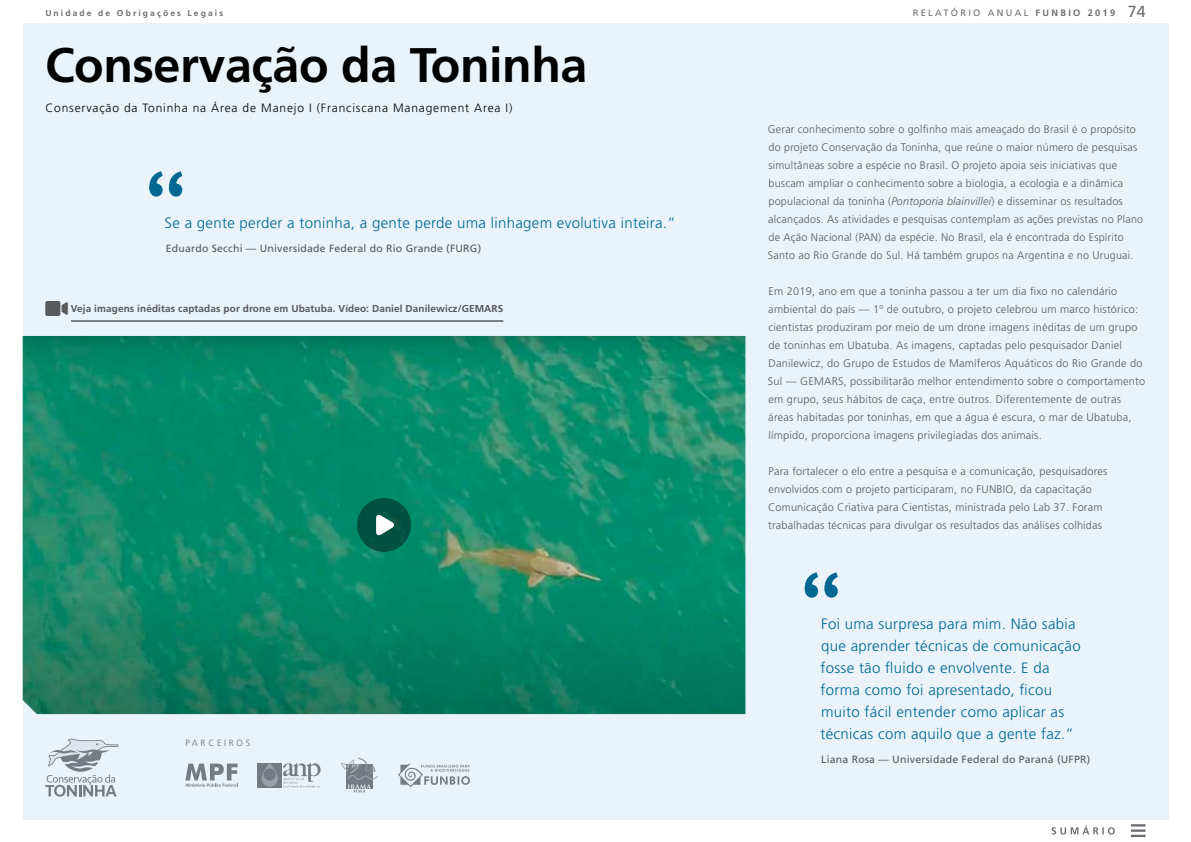
<style>
.page{position:relative;width:1191px;height:842px;background:#fff}
.page>*{position:absolute;margin:0;border:0;box-sizing:border-box;transform-origin:0 0}
.t1{font:100px "Unit Slab OT";color:#006892}
.t2{font:700 48.5px "Frutiger LT Std";letter-spacing:-.01em;color:#000}
.t3{font:300 15px/22px "Frutiger LT Std";letter-spacing:.02em;color:#006892}
.t4{font:300 12px "Frutiger LT Std";letter-spacing:.07em;color:#000}
.t5{font:300 11px/18px "Frutiger LT Std";letter-spacing:.02em;color:#58595b}
.t6{font:10.5px "Frutiger LT Std";letter-spacing:.02em;color:#58595b}
.t7{font:700 10px "Frutiger LT Std";letter-spacing:.01em;color:#58595b}
.t8{font:9.2px "Frutiger LT Std";letter-spacing:.25em;color:#6d6e71}
.t9{font:300 9px "Frutiger LT Std";letter-spacing:.3em;color:#6d6e71}
.t10{font:700 8.5px "Frutiger LT Std";letter-spacing:.25em;color:#6d6e71}
.s1{font-weight:700}
.s2{font-size:16px}
.s3{font-style:italic}
</style>
<div class="page">
<div style="left:23px;top:23px;width:1145px;height:796px;background:#eaf3fa"></div>
<svg style="left:45px;top:738px;width:74px;height:59px"></svg>
<svg style="left:185px;top:763px;width:53px;height:24px"></svg>
<svg style="left:340px;top:758px;width:38px;height:34px"></svg>
<svg style="left:398px;top:763px;width:72px;height:24px"></svg>
<div style="left:257px;top:763px;width:25px;height:24px;background:#757b82"></div>
<svg style="left:261px;top:763px;width:60px;height:24px"></svg>
<div style="left:264px;top:768px;width:12px;height:13px;background:#757b82;border-radius:50%"></div>
<img style="left:23px;top:336px;width:722px;height:378px">
<div style="left:357px;top:498px;width:54px;height:54px;background:#00513f;border-radius:50%"></div>
<svg style="left:376px;top:514px;width:19px;height:22px"></svg>
<hr style="left:71px;top:320px;width:432px;height:2px;background:#58595b">
<svg style="left:1130px;top:824px;width:15px;height:13px"></svg>
<svg style="left:1051px;top:825px;width:63px;height:9px"></svg>
<p class="t10" style="left:45px;top:8px;width:179px">Unidade de Obrigações Legais</p>
<p class="t8" style="left:912px;top:7px;width:234px">RELATÓRIO ANUAL <span class="s1">FUNBIO 2019</span> <span class="s2">74</span></p>
<h2 class="t2" style="left:45px;top:37px;width:544px">Conservação da Toninha</h2>
<p class="t4" style="left:45px;top:101px;width:468px">Conservação da Toninha na Área de Manejo I (Franciscana Management Area I)</p>
<h1 class="t1" style="left:143px;top:144px;width:47px">“</h1>
<h3 class="t3" style="left:165px;top:212px;width:512px">Se a gente perder a toninha, a gente perde uma linhagem evolutiva inteira.”</h3>
<p class="t6" style="left:166px;top:242px;width:317px">Eduardo Secchi — Universidade Federal do Rio Grande (FURG)</p>
<p class="t7" style="left:45px;top:303px;width:459px">❖□ Veja imagens inéditas captadas por drone em Ubatuba. Vídeo: Daniel Danilewicz/GEMARS</p>
<p class="t9" style="left:185px;top:738px;width:66px">PARCEIROS</p>
<p class="t5" style="left:768px;top:120px;width:377px">Gerar conhecimento sobre o golfinho mais ameaçado do Brasil é o propósito do projeto Conservação da Toninha, que reúne o maior número de pesquisas simultâneas sobre a espécie no Brasil. O projeto apoia seis iniciativas que buscam ampliar o conhecimento sobre a biologia, a ecologia e a dinâmica populacional da toninha (<span class="s3">Pontoporia blainvillei</span>) e disseminar os resultados alcançados. As atividades e pesquisas contemplam as ações previstas no Plano de Ação Nacional (PAN) da espécie. No Brasil, ela é encontrada do Espírito Santo ao Rio Grande do Sul. Há também grupos na Argentina e no Uruguai.</p>
<p class="t5" style="left:768px;top:282px;width:379px">Em 2019, ano em que a toninha passou a ter um dia fixo no calendário ambiental do país — 1º de outubro, o projeto celebrou um marco histórico: cientistas produziram por meio de um drone imagens inéditas de um grupo de toninhas em Ubatuba. As imagens, captadas pelo pesquisador Daniel Danilewicz, do Grupo de Estudos de Mamíferos Aquáticos do Rio Grande do Sul — GEMARS, possibilitarão melhor entendimento sobre o comportamento em grupo, seus hábitos de caça, entre outros. Diferentemente de outras áreas habitadas por toninhas, em que a água é escura, o mar de Ubatuba, límpido, proporciona imagens privilegiadas dos animais.</p>
<p class="t5" style="left:768px;top:462px;width:341px">Para fortalecer o elo entre a pesquisa e a comunicação, pesquisadores envolvidos com o projeto participaram, no FUNBIO, da capacitação Comunicação Criativa para Cientistas, ministrada pelo Lab 37. Foram trabalhadas técnicas para divulgar os resultados das análises colhidas</p>
<h1 class="t1" style="left:798px;top:545px;width:47px">“</h1>
<h3 class="t3" style="left:820px;top:613px;width:262px">Foi uma surpresa para mim. Não sabia que aprender técnicas de comunicação fosse tão fluido e envolvente. E da forma como foi apresentado, ficou muito fácil entender como aplicar as técnicas com aquilo que a gente faz.”</h3>
<p class="t6" style="left:821px;top:753px;width:270px">Liana Rosa — Universidade Federal do Paraná (UFPR)</p>
</div>
